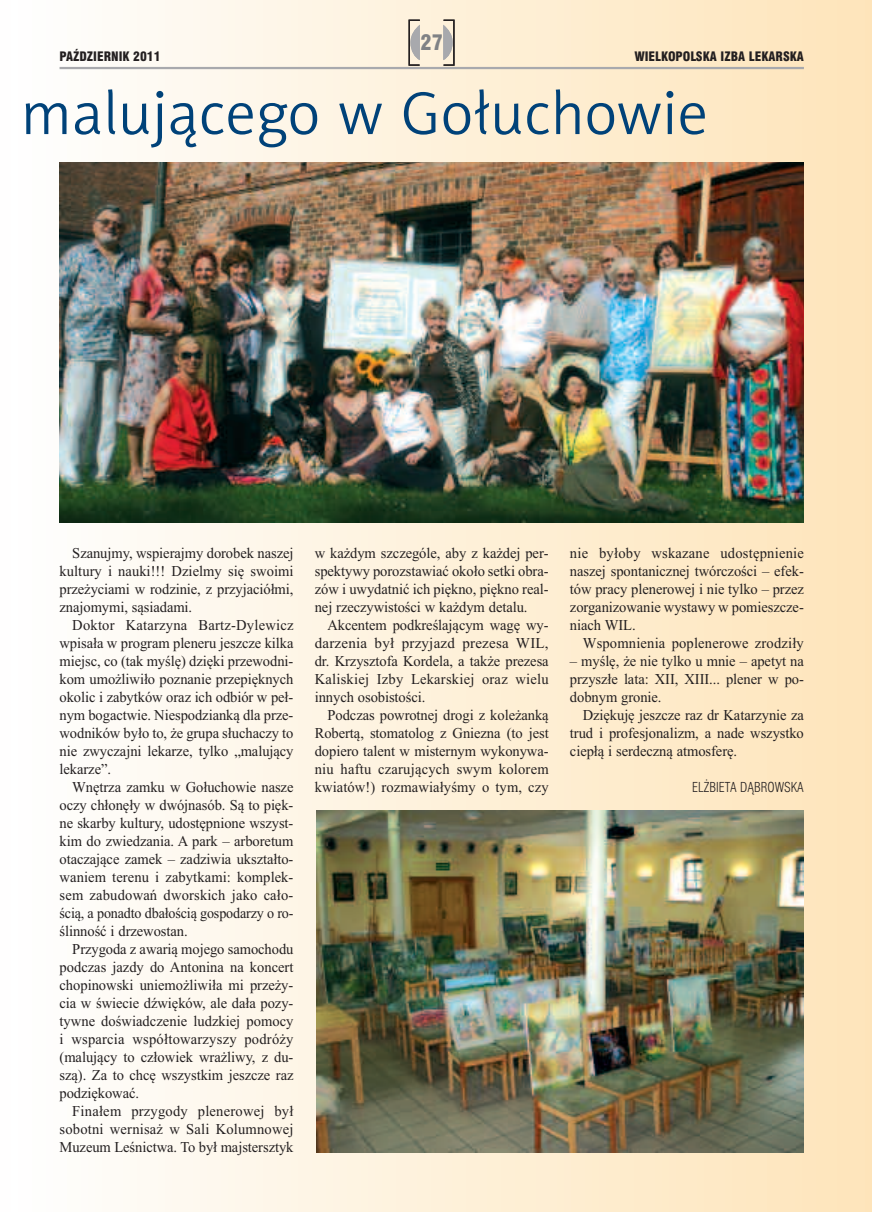
<style>
.page{position:relative;width:872px;height:1212px;background:#fff}
.page>*{position:absolute;margin:0;border:0;box-sizing:border-box;transform-origin:0 0}
.t1{font:61.5px "Naomi Sans EFNTT Light";color:#004279}
.t2{font:21px "Swis 721 Blk Cn EU";color:#808285}
.t3{font:15px/18px "Times New Roman";letter-spacing:-.005em;color:#231f20;text-align:justify}
.t4{font:13.5px "Swis 721 Lt Cn EU";color:#231f20}
.t5{font:12.75px "Swis 721 Blk Cn EU";color:#231f20}
</style>
<div class="page">
<div style="left:0;top:0;width:872px;height:1212px;background:linear-gradient(to right,#fefefe,#fce3b8)"></div>
<hr style="left:60px;top:67px;width:744px;height:2px;background:#a8a9ad">
<svg style="left:408px;top:20px;width:46px;height:46px;background:#d7cfc1"></svg>
<img style="left:60px;top:162px;width:744px;height:360px">
<img style="left:316px;top:810px;width:488px;height:342px">
<h2 class="t2" style="left:420px;top:30px;width:24px">27</h2>
<p class="t5" style="left:60px;top:48px;width:102px">PAŹDZIERNIK 2011</p>
<p class="t5" style="left:634px;top:48px;width:171px">WIELKOPOLSKA IZBA LEKARSKA</p>
<h1 class="t1" style="left:21px;top:78px;width:689px">malującego w Gołuchowie</h1>
<p class="t3" style="left:60px;top:544px;width:235px;text-indent:13px">Szanujmy, wspierajmy dorobek naszej kultury i nauki!!! Dzielmy się swoimi przeżyciami w rodzinie, z przyjaciółmi, znajomymi, sąsiadami.</p>
<p class="t3" style="left:60px;top:616px;width:235px;text-indent:13px">Doktor Katarzyna Bartz-Dylewicz wpisała w program pleneru jeszcze kilka miejsc, co (tak myślę) dzięki przewodni&shy;kom umożliwiło poznanie przepięknych okolic i zabytków oraz ich odbiór w peł&shy;nym bogactwie. Niespodzianką dla prze&shy;wodników było to, że grupa słuchaczy to nie zwyczajni lekarze, tylko „malujący lekarze”.</p>
<p class="t3" style="left:60px;top:778px;width:235px;text-indent:13px">Wnętrza zamku w Gołuchowie nasze oczy chłonęły w dwójnasób. Są to pięk&shy;ne skarby kultury, udostępnione wszyst&shy;kim do zwiedzania. A park – arboretum otaczające zamek – zadziwia ukształto&shy;waniem terenu i zabytkami: komplek&shy;sem zabudowań dworskich jako cało&shy;ścią, a ponadto dbałością gospodarzy o ro&shy;ślinność i drzewostan.</p>
<p class="t3" style="left:60px;top:940px;width:235px;text-indent:13px">Przygoda z awarią mojego samochodu podczas jazdy do Antonina na koncert chopinowski uniemożliwiła mi przeży&shy;cia w świecie dźwięków, ale dała pozy&shy;tywne doświadczenie ludzkiej pomocy i wsparcia współtowarzyszy podróży (malujący to człowiek wrażliwy, z du&shy;szą). Za to chcę wszystkim jeszcze raz podziękować.</p>
<p class="t3" style="left:60px;top:1102px;width:235px;text-indent:13px">Finałem przygody plenerowej był sobotni wernisaż w Sali Kolumnowej Muzeum Leśnictwa. To był majstersztyk</p>
<p class="t3" style="left:315px;top:544px;width:235px">w każdym szczególe, aby z każdej per&shy;spektywy porozstawiać około setki obra&shy;zów i uwydatnić ich piękno, piękno real&shy;nej rzeczywistości w każdym detalu.</p>
<p class="t3" style="left:315px;top:616px;width:235px;text-indent:13px">Akcentem podkreślającym wagę wy&shy;darzenia był przyjazd prezesa WIL, dr. Krzysztofa Kordela, a także prezesa Kaliskiej Izby Lekarskiej oraz wielu innych osobistości.</p>
<p class="t3" style="left:315px;top:706px;width:235px;text-indent:13px">Podczas powrotnej drogi z koleżanką Robertą, stomatolog z Gniezna (to jest dopiero talent w misternym wykonywa&shy;niu haftu czarujących swym kolorem kwiatów!) rozmawiałyśmy o tym, czy</p>
<p class="t3" style="left:570px;top:544px;width:235px">nie byłoby wskazane udostępnienie naszej spontanicznej twórczości – efek&shy;tów pracy plenerowej i nie tylko – przez zorganizowanie wystawy w pomieszcze&shy;niach WIL.</p>
<p class="t3" style="left:583px;top:634px;width:223px">Wspomnienia poplenerowe zrodziły</p>
<p class="t3" style="left:570px;top:652px;width:235px">– myślę, że nie tylko u mnie – apetyt na przyszłe lata: XII, XIII... plener w po&shy;dobnym gronie.</p>
<p class="t3" style="left:570px;top:706px;width:235px;text-indent:13px">Dziękuję jeszcze raz dr Katarzynie za trud i profesjonalizm, a nade wszystko ciepłą i serdeczną atmosferę.</p>
<p class="t4" style="left:692px;top:779px;width:113px">ELŻBIETA DĄBROWSKA</p>
</div>
